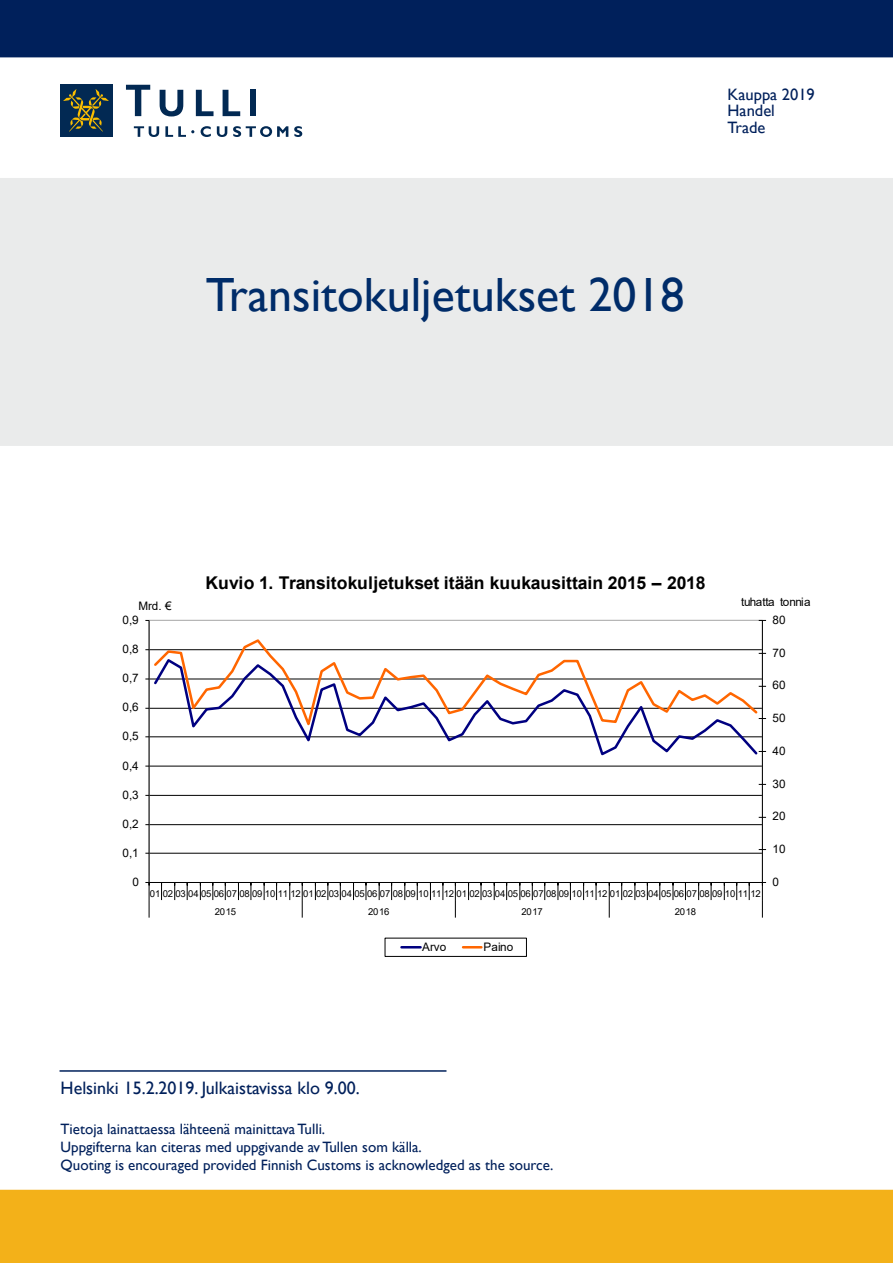
<style>
.page{position:relative;width:893px;height:1263px;background:#fff}
.page>*{position:absolute;margin:0;border:0;box-sizing:border-box;transform-origin:0 0}
.t1{font:48px "Gill Sans";color:#002c69}
.t2{font:18px "Gill Sans";color:#00205b}
.t3{font:700 17.55px "Arial";letter-spacing:-.015em;color:#000}
.t4{font:16.5px/16.5px "Gill Sans";color:#00205b}
.t5{font:15px/18px "Gill Sans";color:#00205b}
.t6{font:11.7px "Arial";letter-spacing:.005em;color:#000}
.t7{font:11.7px "Arial";letter-spacing:-.03em;color:#000}
.t8{font:9.45px/17.5px "Arial";letter-spacing:-.02em;color:#000}
</style>
<div class="page">
<div style="left:0;top:178px;width:893px;height:268px;background:#eaebeb"></div>
<div style="left:0;top:0;width:893px;height:57px;background:#00205b"></div>
<div style="left:0;top:1190px;width:893px;height:73px;background:#f3b119"></div>
<hr style="left:60px;top:1070px;width:386px;height:2px;background:#00205b">
<div style="left:60px;top:84px;width:52px;height:53px;background:#022953"></div>
<svg style="left:63px;top:89px;width:46px;height:43px"></svg>
<div style="left:250px;top:90px;width:6px;height:26px;background:#022953"></div>
<svg style="left:126px;top:85px;width:24px;height:31px"></svg>
<svg style="left:160px;top:90px;width:23px;height:26px"></svg>
<svg style="left:196px;top:90px;width:18px;height:26px"></svg>
<svg style="left:223px;top:90px;width:17px;height:26px"></svg>
<svg style="left:134px;top:126px;width:25px;height:11px"></svg>
<svg style="left:165px;top:126px;width:29px;height:11px"></svg>
<svg style="left:201px;top:126px;width:10px;height:11px"></svg>
<svg style="left:217px;top:126px;width:10px;height:11px"></svg>
<svg style="left:233px;top:126px;width:55px;height:11px"></svg>
<svg style="left:294px;top:126px;width:8px;height:11px"></svg>
<hr style="left:149px;top:853px;width:613px;height:1px;background:#000">
<hr style="left:149px;top:824px;width:613px;height:1px;background:#000">
<hr style="left:149px;top:795px;width:613px;height:1px;background:#000">
<hr style="left:149px;top:766px;width:613px;height:1px;background:#000">
<hr style="left:149px;top:736px;width:613px;height:1px;background:#000">
<hr style="left:149px;top:708px;width:613px;height:1px;background:#000">
<hr style="left:149px;top:679px;width:613px;height:1px;background:#000">
<hr style="left:149px;top:649px;width:613px;height:1px;background:#000">
<hr style="left:762px;top:620px;width:1px;height:262px;background:#000">
<hr style="left:149px;top:620px;width:1px;height:262px;background:#000">
<hr style="left:149px;top:882px;width:613px;height:1px;background:#000">
<svg style="left:161px;top:883px;width:1px;height:17px"></svg>
<svg style="left:174px;top:883px;width:1px;height:17px"></svg>
<svg style="left:187px;top:883px;width:1px;height:17px"></svg>
<svg style="left:200px;top:883px;width:1px;height:17px"></svg>
<svg style="left:212px;top:883px;width:1px;height:17px"></svg>
<svg style="left:225px;top:883px;width:1px;height:17px"></svg>
<svg style="left:238px;top:883px;width:1px;height:17px"></svg>
<svg style="left:251px;top:883px;width:1px;height:17px"></svg>
<svg style="left:264px;top:883px;width:1px;height:17px"></svg>
<svg style="left:276px;top:883px;width:1px;height:17px"></svg>
<svg style="left:289px;top:883px;width:1px;height:17px"></svg>
<svg style="left:315px;top:883px;width:1px;height:17px"></svg>
<svg style="left:327px;top:883px;width:1px;height:17px"></svg>
<svg style="left:340px;top:883px;width:1px;height:17px"></svg>
<svg style="left:353px;top:883px;width:1px;height:17px"></svg>
<svg style="left:366px;top:883px;width:1px;height:17px"></svg>
<svg style="left:379px;top:883px;width:1px;height:17px"></svg>
<svg style="left:391px;top:883px;width:1px;height:17px"></svg>
<svg style="left:404px;top:883px;width:1px;height:17px"></svg>
<svg style="left:417px;top:883px;width:1px;height:17px"></svg>
<svg style="left:430px;top:883px;width:1px;height:17px"></svg>
<svg style="left:443px;top:883px;width:1px;height:17px"></svg>
<svg style="left:468px;top:883px;width:1px;height:17px"></svg>
<svg style="left:481px;top:883px;width:1px;height:17px"></svg>
<svg style="left:494px;top:883px;width:1px;height:17px"></svg>
<svg style="left:506px;top:883px;width:1px;height:17px"></svg>
<svg style="left:519px;top:883px;width:1px;height:17px"></svg>
<svg style="left:532px;top:883px;width:1px;height:17px"></svg>
<svg style="left:544px;top:883px;width:1px;height:17px"></svg>
<svg style="left:558px;top:883px;width:1px;height:17px"></svg>
<svg style="left:570px;top:883px;width:1px;height:17px"></svg>
<svg style="left:583px;top:883px;width:1px;height:17px"></svg>
<svg style="left:596px;top:883px;width:1px;height:17px"></svg>
<svg style="left:621px;top:883px;width:1px;height:17px"></svg>
<svg style="left:634px;top:883px;width:1px;height:17px"></svg>
<svg style="left:647px;top:883px;width:1px;height:17px"></svg>
<svg style="left:659px;top:883px;width:1px;height:17px"></svg>
<svg style="left:673px;top:883px;width:1px;height:17px"></svg>
<svg style="left:685px;top:883px;width:1px;height:17px"></svg>
<svg style="left:698px;top:883px;width:1px;height:17px"></svg>
<svg style="left:711px;top:883px;width:1px;height:17px"></svg>
<svg style="left:724px;top:883px;width:1px;height:17px"></svg>
<svg style="left:736px;top:883px;width:1px;height:17px"></svg>
<svg style="left:749px;top:883px;width:1px;height:17px"></svg>
<svg style="left:145px;top:882px;width:5px;height:36px"></svg>
<svg style="left:302px;top:883px;width:1px;height:35px"></svg>
<svg style="left:455px;top:883px;width:1px;height:35px"></svg>
<svg style="left:609px;top:883px;width:1px;height:35px"></svg>
<svg style="left:761px;top:882px;width:5px;height:36px"></svg>
<svg style="left:152px;top:732px;width:608px;height:24px"></svg>
<svg style="left:152px;top:639px;width:608px;height:93px"></svg>
<div style="left:385px;top:938px;width:142px;height:19px;border:1px solid #000"></div>
<hr style="left:401px;top:946px;width:20px;height:2px;background:#000080">
<svg style="left:463px;top:946px;width:18px;height:2px"></svg>
<p class="t4" style="left:728px;top:86px;width:89px">Kauppa 2019<br>Handel<br>Trade</p>
<h1 class="t1" style="left:206px;top:267px;width:480px">Transitokuljetukset 2018</h1>
<p class="t3" style="left:206px;top:571px;width:501px">Kuvio 1. Transitokuljetukset itään kuukausittain 2015 – 2018</p>
<p class="t6" style="left:139px;top:597px;width:34px">Mrd. €</p>
<p class="t7" style="left:741px;top:594px;width:71px">tuhatta tonnia</p>
<p class="t6" style="left:123px;top:612px;width:18px">0,9</p>
<p class="t6" style="left:123px;top:641px;width:18px">0,8</p>
<p class="t6" style="left:123px;top:670px;width:18px">0,7</p>
<p class="t6" style="left:123px;top:699px;width:18px">0,6</p>
<p class="t6" style="left:123px;top:728px;width:18px">0,5</p>
<p class="t6" style="left:123px;top:757px;width:18px">0,4</p>
<p class="t6" style="left:123px;top:786px;width:18px">0,3</p>
<p class="t6" style="left:123px;top:815px;width:18px">0,2</p>
<p class="t6" style="left:123px;top:845px;width:18px">0,1</p>
<p class="t6" style="left:132px;top:874px;width:8px">0</p>
<p class="t8" style="left:215px;top:885px;width:548px;text-indent:-65px">01 02 03 04 05 06 07 08 09 10 11 12 01 02 03 04 05 06 07 08 09 10 11 12 01 02 03 04 05 06 07 08 09 10 11 12 01 02 03 04 05 06 07 08 09 10 11 12<br>2015</p>
<p class="t8" style="left:368px;top:902px;width:23px">2016</p>
<p class="t8" style="left:521px;top:902px;width:23px">2017</p>
<p class="t8" style="left:675px;top:902px;width:23px">2018</p>
<p class="t6" style="left:422px;top:939px;width:26px">Arvo</p>
<p class="t6" style="left:483px;top:939px;width:31px">Paino</p>
<p class="t6" style="left:772px;top:612px;width:15px">80</p>
<p class="t6" style="left:772px;top:644px;width:15px">70</p>
<p class="t6" style="left:772px;top:677px;width:15px">60</p>
<p class="t6" style="left:772px;top:710px;width:15px">50</p>
<p class="t6" style="left:772px;top:743px;width:15px">40</p>
<p class="t6" style="left:772px;top:775px;width:15px">30</p>
<p class="t6" style="left:772px;top:808px;width:15px">20</p>
<p class="t6" style="left:772px;top:841px;width:15px">10</p>
<p class="t6" style="left:772px;top:874px;width:8px">0</p>
<p class="t2" style="left:61px;top:1078px;width:301px">Helsinki 15.2.2019. Julkaistavissa klo 9.00.</p>
<p class="t5" style="left:61px;top:1120px;width:494px">Tietoja lainattaessa lähteenä mainittava Tulli.<br>Uppgifterna kan citeras med uppgivande av Tullen som källa.<br>Quoting is encouraged provided Finnish Customs is acknowledged as the source.</p>
</div>
